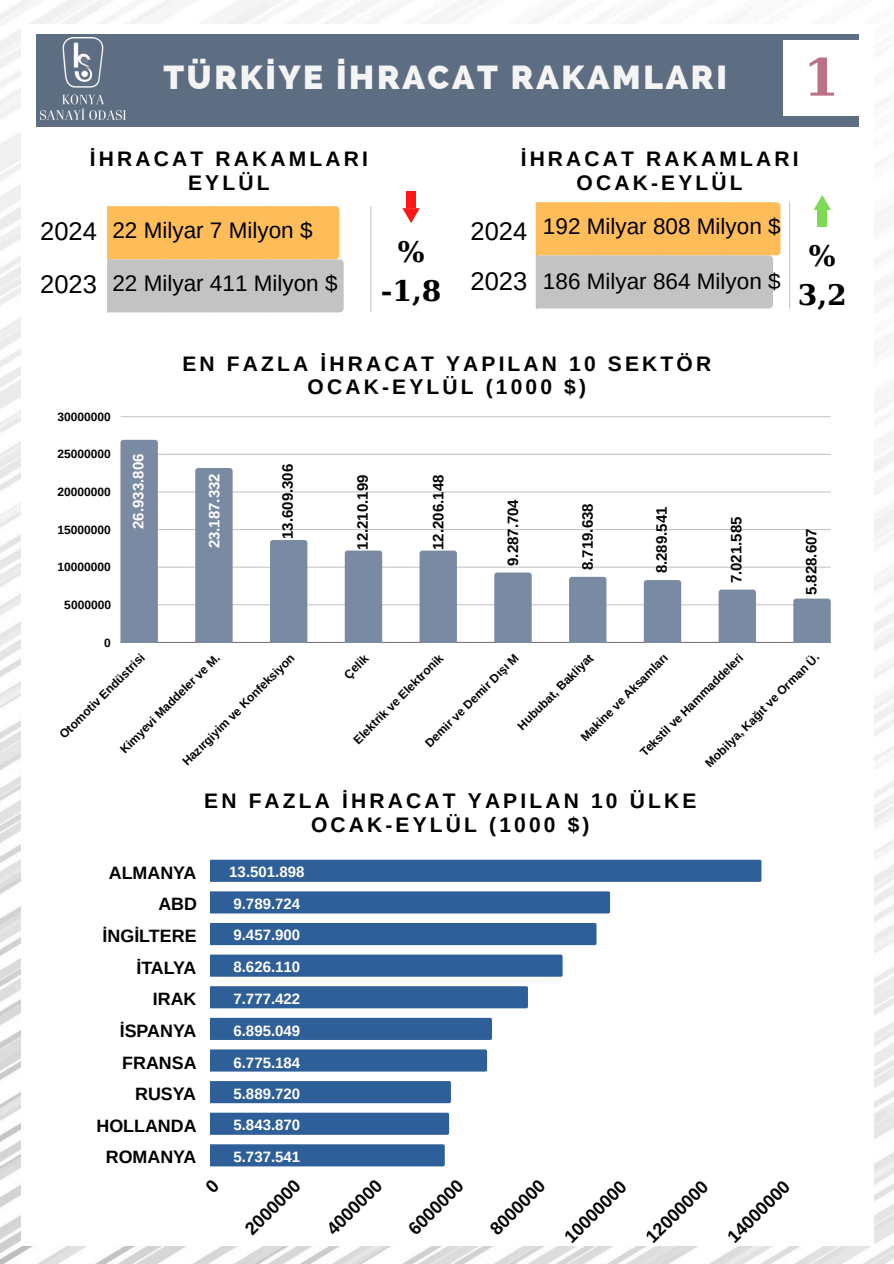
<style>
.page{position:relative;width:894px;height:1264px;background:#fff}
.page>*{position:absolute;margin:0;border:0;box-sizing:border-box;transform-origin:0 0}
.t1{font:700 51.45px "DejaVu Serif";color:#b97286}
.t2{font:800 33.3px "Raleway";letter-spacing:.08em;color:#f4f4f4}
.t3{font:700 28.2px/39.3px "DejaVu Serif";color:#000;text-align:center}
.t4{font:25.5px "Arimo";color:#000}
.t5{font:22.5px "Arimo";color:#000}
.t6{font:700 21px/23.7px "Arimo";letter-spacing:.15em;color:#000;text-align:center}
.t7{font:700 17.85px/31.7px "Arimo";color:#000;text-align:right}
.t8{font:700 15px "Arimo";color:#fff}
.t9{font:700 15px "Arimo";color:#000}
.t10{font:700 12px "Arimo";color:#000}
</style>
<div class="page">
<img style="left:0;top:0;width:893px;height:1263px">
<div style="left:21px;top:24px;width:852px;height:1221px;background:#fff"></div>
<div style="left:36px;top:34px;width:821px;height:92px;background:#5d6d82"></div>
<div style="left:211px;top:859px;width:550px;height:22px;background:#2f5f98"></div>
<div style="left:211px;top:891px;width:399px;height:22px;background:#2f5f98"></div>
<div style="left:211px;top:923px;width:385px;height:22px;background:#2f5f98"></div>
<div style="left:211px;top:954px;width:351px;height:22px;background:#2f5f98"></div>
<div style="left:211px;top:986px;width:317px;height:22px;background:#2f5f98"></div>
<div style="left:211px;top:1017px;width:281px;height:22px;background:#2f5f98"></div>
<div style="left:211px;top:1049px;width:276px;height:22px;background:#2f5f98"></div>
<div style="left:211px;top:1081px;width:240px;height:22px;background:#2f5f98"></div>
<div style="left:211px;top:1112px;width:238px;height:22px;background:#2f5f98"></div>
<div style="left:211px;top:1144px;width:233px;height:22px;background:#2f5f98"></div>
<hr style="left:120px;top:642px;width:710px;height:1px;background:#000;opacity:.6">
<hr style="left:120px;top:604px;width:710px;height:1px;background:#d3d3d3">
<hr style="left:120px;top:567px;width:710px;height:1px;background:#d3d3d3">
<hr style="left:120px;top:529px;width:710px;height:1px;background:#c4c4c4">
<hr style="left:120px;top:491px;width:710px;height:1px;background:#ddd">
<hr style="left:120px;top:454px;width:710px;height:1px;background:#c8c8c8">
<hr style="left:120px;top:416px;width:710px;height:1px;background:#cfcfcf">
<div style="left:120px;top:440px;width:38px;height:202px;background:#798aa2"></div>
<div style="left:195px;top:468px;width:37px;height:174px;background:#798aa2"></div>
<div style="left:270px;top:540px;width:37px;height:102px;background:#798aa2"></div>
<div style="left:344px;top:550px;width:38px;height:92px;background:#798aa2"></div>
<div style="left:419px;top:550px;width:38px;height:92px;background:#798aa2"></div>
<div style="left:494px;top:572px;width:37px;height:70px;background:#798aa2"></div>
<div style="left:569px;top:577px;width:37px;height:65px;background:#798aa2"></div>
<div style="left:643px;top:580px;width:38px;height:62px;background:#798aa2"></div>
<div style="left:718px;top:589px;width:37px;height:53px;background:#798aa2"></div>
<div style="left:793px;top:598px;width:37px;height:44px;background:#798aa2"></div>
<hr style="left:370px;top:206px;width:1px;height:106px;background:#d7d7d7">
<svg style="left:108px;top:206px;width:235px;height:106px;background:#e1c08f"></svg>
<hr style="left:789px;top:202px;width:1px;height:106px;background:#cacaca">
<svg style="left:536px;top:202px;width:244px;height:106px;background:#e1c08f"></svg>
<div style="left:406px;top:191px;width:10px;height:17px;background:#ff1616"></div>
<svg style="left:402px;top:208px;width:17px;height:15px"></svg>
<div style="left:817px;top:210px;width:10px;height:17px;background:#7ed957"></div>
<svg style="left:813px;top:195px;width:17px;height:15px"></svg>
<div style="left:783px;top:40px;width:75px;height:76px;background:#fff"></div>
<img style="left:41px;top:37px;width:84px;height:82px">
<h4 class="t2" style="left:163px;top:58px;width:565px">TÜRKİYE İHRACAT RAKAMLARI</h4>
<h3 class="t1" style="left:803px;top:47px;width:37px">1</h3>
<h2 class="t6" style="left:90px;top:147px;width:279px">İHRACAT RAKAMLARI<br>EYLÜL</h2>
<h2 class="t6" style="left:520px;top:147px;width:279px">İHRACAT RAKAMLARI<br>OCAK-EYLÜL</h2>
<h3 class="t5" style="left:112px;top:218px;width:201px">22 Milyar 7 Milyon $</h3>
<h5 class="t5" style="left:112px;top:271px;width:226px">22 Milyar 411 Milyon $</h5>
<h4 class="t5" style="left:543px;top:214px;width:239px">192 Milyar 808 Milyon $</h4>
<p class="t5" style="left:543px;top:268px;width:239px">186 Milyar 864 Milyon $</p>
<h4 class="t4" style="left:40px;top:217px;width:58px">2024</h4>
<h5 class="t4" style="left:470px;top:217px;width:58px">2024</h5>
<p class="t3" style="left:380px;top:232px;width:62px">% -1,8</p>
<h1 class="t3" style="left:797px;top:236px;width:51px">%<br>3,2</h1>
<h5 class="t4" style="left:470px;top:266px;width:58px">2023</h5>
<p class="t4" style="left:40px;top:270px;width:58px">2023</p>
<p class="t10" style="left:57px;top:410px;width:55px">30000000</p>
<p class="t10" style="left:57px;top:447px;width:55px">25000000</p>
<p class="t10" style="left:57px;top:485px;width:55px">20000000</p>
<p class="t10" style="left:57px;top:523px;width:55px">15000000</p>
<p class="t10" style="left:57px;top:560px;width:55px">10000000</p>
<p class="t10" style="left:64px;top:598px;width:48px">5000000</p>
<p class="t10" style="left:104px;top:635px;width:8px">0</p>
<p class="t8" style="left:130px;top:529px;width:77px;rotate:-90deg">26.933.806</p>
<h3 class="t6" style="left:182px;top:351px;width:530px">EN FAZLA İHRACAT YAPILAN 10 SEKTÖR<br>OCAK-EYLÜL (1000 $)</h3>
<p class="t8" style="left:206px;top:548px;width:77px;rotate:-90deg">23.187.332</p>
<p class="t9" style="left:279px;top:539px;width:77px;rotate:-90deg">13.609.306</p>
<p class="t9" style="left:354px;top:550px;width:77px;rotate:-90deg">12.210.199</p>
<p class="t9" style="left:430px;top:550px;width:77px;rotate:-90deg">12.206.148</p>
<p class="t9" style="left:504px;top:566px;width:68px;rotate:-90deg">9.287.704</p>
<p class="t9" style="left:579px;top:570px;width:68px;rotate:-90deg">8.719.638</p>
<p class="t9" style="left:653px;top:573px;width:68px;rotate:-90deg">8.289.541</p>
<p class="t9" style="left:727px;top:583px;width:68px;rotate:-90deg">7.021.585</p>
<p class="t9" style="left:802px;top:595px;width:68px;rotate:-90deg">5.828.607</p>
<p class="t10" style="left:637px;top:749px;width:141px;rotate:-45deg">Tekstil ve Hammaddeleri</p>
<p class="t10" style="left:350px;top:737px;width:123px;rotate:-45deg">Elektrik ve Elektronik</p>
<p class="t10" style="left:57px;top:731px;width:116px;rotate:-45deg">Otomotiv Endüstrisi</p>
<p class="t10" style="left:180px;top:758px;width:154px;rotate:-45deg">Hazırgiyim ve Konfeksiyon</p>
<p class="t10" style="left:341px;top:672px;width:30px;rotate:-45deg">Çelik</p>
<p class="t10" style="left:422px;top:740px;width:128px;rotate:-45deg">Demir ve Demir Dışı M</p>
<p class="t10" style="left:514px;top:722px;width:103px;rotate:-45deg">Hububat, Bakliyat</p>
<p class="t10" style="left:702px;top:760px;width:157px;rotate:-45deg">Mobilya, Kağıt ve Orman Ü.</p>
<p class="t10" style="left:578px;top:734px;width:119px;rotate:-45deg">Makine ve Aksamları</p>
<p class="t10" style="left:117px;top:746px;width:137px;rotate:-45deg">Kimyevi Maddeler ve M.</p>
<h5 class="t6" style="left:204px;top:789px;width:493px">EN FAZLA İHRACAT YAPILAN 10 ÜLKE<br>OCAK-EYLÜL (1000 $)</h5>
<h3 class="t7" style="left:96px;top:856px;width:102px">ALMANYA<br>ABD<br>İNGİLTERE<br>İTALYA<br>IRAK<br>İSPANYA<br>FRANSA<br>RUSYA<br>HOLLANDA<br>ROMANYA</h3>
<h4 class="t8" style="left:229px;top:863px;width:77px">13.501.898</h4>
<p class="t8" style="left:233px;top:895px;width:68px">9.789.724</p>
<p class="t8" style="left:233px;top:926px;width:68px">9.457.900</p>
<p class="t8" style="left:233px;top:958px;width:68px">8.626.110</p>
<p class="t8" style="left:233px;top:990px;width:68px">7.777.422</p>
<p class="t8" style="left:233px;top:1022px;width:68px">6.895.049</p>
<p class="t8" style="left:233px;top:1054px;width:68px">6.775.184</p>
<p class="t8" style="left:233px;top:1085px;width:68px">5.889.720</p>
<p class="t8" style="left:233px;top:1116px;width:68px">5.843.870</p>
<p class="t8" style="left:233px;top:1148px;width:68px">5.737.541</p>
<h3 class="t7" style="left:237px;top:1220px;width:71px;rotate:-45deg">2000000</h3>
<h3 class="t7" style="left:318px;top:1220px;width:71px;rotate:-45deg">4000000</h3>
<h3 class="t7" style="left:400px;top:1220px;width:71px;rotate:-45deg">6000000</h3>
<h3 class="t7" style="left:481px;top:1220px;width:71px;rotate:-45deg">8000000</h3>
<h3 class="t7" style="left:556px;top:1228px;width:81px;rotate:-45deg">10000000</h3>
<h3 class="t7" style="left:637px;top:1228px;width:81px;rotate:-45deg">12000000</h3>
<h3 class="t7" style="left:719px;top:1228px;width:81px;rotate:-45deg">14000000</h3>
</div>
